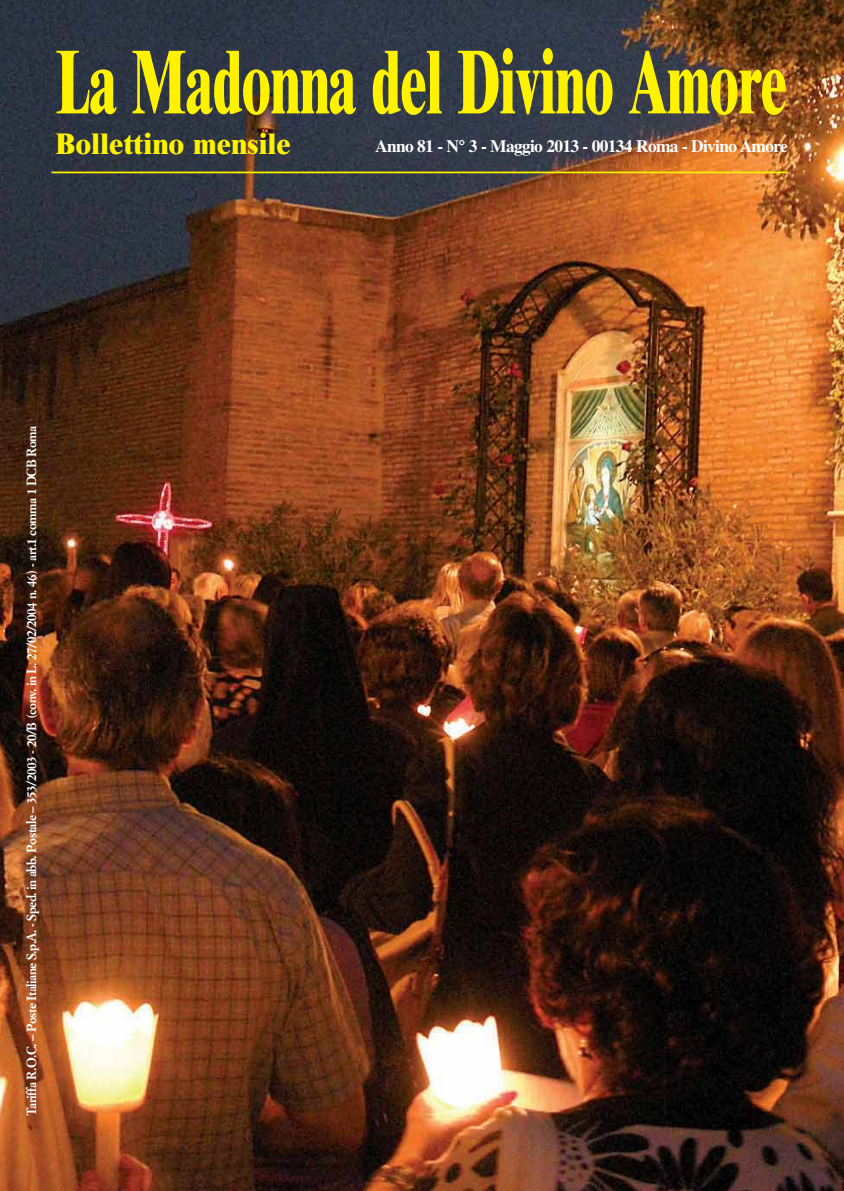
<style>
.page{position:relative;width:844px;height:1191px;background:#fff}
.page>*{position:absolute;margin:0;border:0;box-sizing:border-box;transform-origin:0 0}
.t1{font:800 91.52px "Times New Roman";letter-spacing:-.015em;color:#fff200;scale:.61 1}
.t2{font:800 29.93px "Times New Roman";color:#fff200}
.t3{font:700 17.5px "Times";letter-spacing:-.04em;color:#fff}
.t4{font:700 13.12px "Simoncini Garamond Std";letter-spacing:-.04em;color:#fff}
</style>
<div class="page">
<img style="left:0;top:0;width:843px;height:1191px">
<hr style="left:51px;top:172px;width:736px;height:1px;background:#fff200">
<h1 class="t1" style="left:56px;top:28px;width:1199px">La Madonna del Divino Amore</h1>
<h2 class="t2" style="left:55px;top:126px;width:237px">Bollettino mensile</h2>
<h3 class="t3" style="left:375px;top:140px;width:414px">Anno 81 - N° 3 - Maggio 2013 - 00134 Roma - Divino Amore</h3>
<p class="t4" style="left:24px;top:1115px;width:691px;rotate:-90deg">Tariffa R.O.C. – Poste Italiane S.p.A. - Sped. in abb. Postale – 353/2003 - 20/B (conv. in L. 27/02/2004 n. 46) - art.1 comma 1 DCB Roma</p>
</div>
